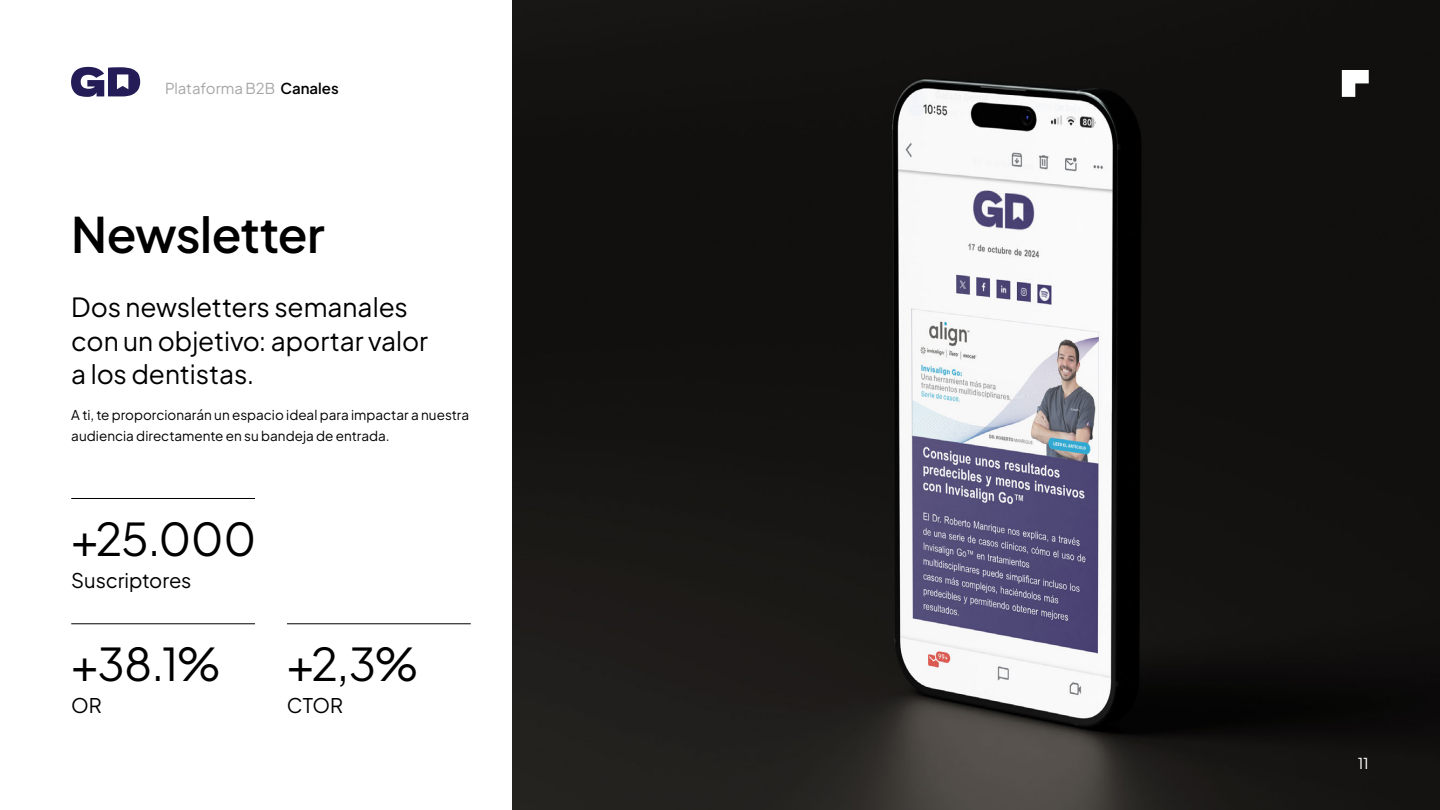
<style>
.page{position:relative;width:1440px;height:810px;background:#fff}
.page>*{position:absolute;margin:0;border:0;box-sizing:border-box;transform-origin:0 0}
.t1{font:48.75px "Plus Jakarta Sans";letter-spacing:-.01em;color:#000}
.t2{font:45px "Plus Jakarta Sans";letter-spacing:-.015em;color:#000}
.t3{font:26.25px/33.8px "Plus Jakarta Sans";color:#000}
.t4{font:20.17px "Plus Jakarta Sans";color:#000}
.t5{font:15px "Plus Jakarta Sans";color:#a6a6a6}
.t6{font:15px "Plus Jakarta Sans";color:#fff}
.t7{font:13.5px/21px "Plus Jakarta Sans";color:#000}
.s1{color:#000}
</style>
<div class="page">
<img style="left:513px;top:0;width:927px;height:810px">
<svg style="left:71px;top:67px;width:69px;height:30px"></svg>
<svg style="left:1342px;top:70px;width:27px;height:27px"></svg>
<hr style="left:71px;top:498px;width:184px;height:1px;background:#000">
<hr style="left:287px;top:623px;width:184px;height:1px;background:#000">
<hr style="left:71px;top:623px;width:184px;height:1px;background:#000">
<p class="t5" style="left:165px;top:76px;width:175px">Plataforma B2B <span class="s1">Canales</span></p>
<p class="t1" style="left:71px;top:195px;width:255px">Newsletter</p>
<p class="t3" style="left:71px;top:288px;width:358px">Dos newsletters semanales con un objetivo: aportar valor a los dentistas.</p>
<p class="t7" style="left:71px;top:403px;width:399px">A ti, te proporcionarán un espacio ideal para impactar a nuestra audiencia directamente en su bandeja de entrada.</p>
<p class="t2" style="left:71px;top:502px;width:187px">+25.000</p>
<p class="t4" style="left:71px;top:564px;width:122px">Suscriptores</p>
<p class="t2" style="left:71px;top:627px;width:151px">+38.1%</p>
<p class="t4" style="left:71px;top:689px;width:32px">OR</p>
<p class="t2" style="left:287px;top:627px;width:133px">+2,3%</p>
<p class="t4" style="left:287px;top:689px;width:58px">CTOR</p>
<p class="t6" style="left:1358px;top:751px;width:12px">11</p>
</div>
